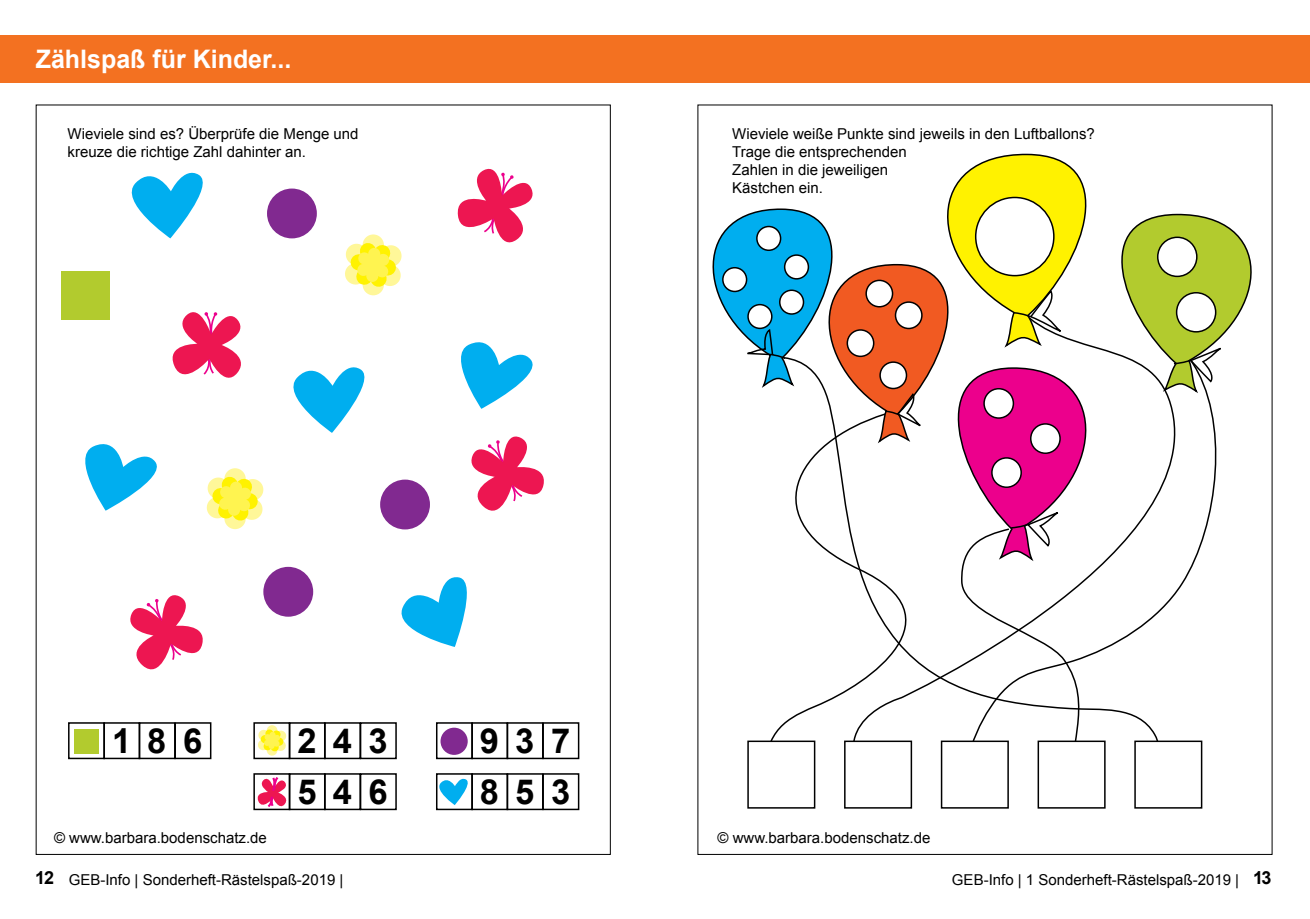
<style>
.page{position:relative;width:1310px;height:919px;background:#fff}
.page>*{position:absolute;margin:0;border:0;box-sizing:border-box;transform-origin:0 0}
.t1{font:700 34.5px "Arial";letter-spacing:.475em;color:#000}
.t2{font:700 25.5px "Arial";color:#fff}
.t3{font:15px/18px "Arial";color:#000}
.s1{font-weight:700;font-size:18px}
</style>
<div class="page">
<div style="left:655px;top:35px;width:655px;height:47px;background:#f37121"></div>
<div style="left:0;top:35px;width:655px;height:47px;background:#f37121"></div>
<svg style="left:131px;top:172px;width:72px;height:66px"></svg>
<svg style="left:401px;top:577px;width:66px;height:70px"></svg>
<svg style="left:461px;top:342px;width:72px;height:67px"></svg>
<svg style="left:293px;top:367px;width:72px;height:66px"></svg>
<svg style="left:85px;top:444px;width:72px;height:66px"></svg>
<svg style="left:471px;top:436px;width:73px;height:75px"></svg>
<svg style="left:457px;top:168px;width:76px;height:75px"></svg>
<svg style="left:172px;top:312px;width:69px;height:66px"></svg>
<div style="left:380px;top:479px;width:50px;height:50px;background:#812990;border-radius:50%"></div>
<div style="left:267px;top:188px;width:50px;height:50px;background:#812990;border-radius:50%"></div>
<div style="left:263px;top:567px;width:50px;height:49px;background:#812990;border-radius:50%"></div>
<svg style="left:206px;top:468px;width:58px;height:61px"></svg>
<svg style="left:345px;top:234px;width:57px;height:61px"></svg>
<div style="left:62px;top:271px;width:48px;height:48px;background:#b2cb2e"></div>
<div style="left:103px;top:722px;width:37px;height:37px;border:2px solid #000"></div>
<div style="left:139px;top:722px;width:37px;height:37px;border:2px solid #000"></div>
<div style="left:174px;top:722px;width:37px;height:37px;border:2px solid #000"></div>
<div style="left:68px;top:722px;width:37px;height:37px;border:2px solid #000"></div>
<div style="left:471px;top:722px;width:37px;height:37px;border:2px solid #000"></div>
<div style="left:506px;top:722px;width:37px;height:37px;border:2px solid #000"></div>
<div style="left:542px;top:722px;width:37px;height:37px;border:2px solid #000"></div>
<div style="left:436px;top:722px;width:37px;height:37px;border:2px solid #000"></div>
<div style="left:289px;top:722px;width:37px;height:37px;border:2px solid #000"></div>
<div style="left:324px;top:722px;width:37px;height:37px;border:2px solid #000"></div>
<div style="left:360px;top:722px;width:37px;height:37px;border:2px solid #000"></div>
<div style="left:253px;top:722px;width:37px;height:37px;border:2px solid #000"></div>
<div style="left:471px;top:773px;width:37px;height:37px;border:2px solid #000"></div>
<div style="left:506px;top:773px;width:37px;height:37px;border:2px solid #000"></div>
<div style="left:542px;top:773px;width:37px;height:37px;border:2px solid #000"></div>
<div style="left:436px;top:773px;width:37px;height:37px;border:2px solid #000"></div>
<div style="left:289px;top:773px;width:37px;height:37px;border:2px solid #000"></div>
<div style="left:324px;top:773px;width:37px;height:37px;border:2px solid #000"></div>
<div style="left:360px;top:773px;width:37px;height:37px;border:2px solid #000"></div>
<div style="left:253px;top:773px;width:37px;height:37px;border:2px solid #000"></div>
<div style="left:74px;top:729px;width:24px;height:24px;background:#b2cb2e"></div>
<svg style="left:258px;top:725px;width:29px;height:30px"></svg>
<div style="left:440px;top:727px;width:28px;height:27px;background:#812990;border-radius:50%"></div>
<svg style="left:130px;top:595px;width:73px;height:75px"></svg>
<svg style="left:436px;top:775px;width:37px;height:30px"></svg>
<svg style="left:254px;top:774px;width:36px;height:37px"></svg>
<div style="left:747px;top:740px;width:68px;height:68px;border:2px solid #000"></div>
<div style="left:844px;top:740px;width:68px;height:68px;border:2px solid #000"></div>
<div style="left:941px;top:740px;width:68px;height:68px;border:2px solid #000"></div>
<div style="left:1037px;top:740px;width:68px;height:68px;border:2px solid #000"></div>
<div style="left:1134px;top:740px;width:68px;height:68px;border:2px solid #000"></div>
<svg style="left:697px;top:152px;width:576px;height:648px"></svg>
<div style="left:757px;top:226px;width:23px;height:24px;background:#fff;border-radius:50%"></div>
<div style="left:756px;top:226px;width:25px;height:25px;border:2px solid #000;border-radius:50%"></div>
<div style="left:723px;top:268px;width:23px;height:23px;background:#fff;border-radius:50%"></div>
<div style="left:722px;top:267px;width:25px;height:25px;border:2px solid #000;border-radius:50%"></div>
<div style="left:784px;top:255px;width:24px;height:24px;background:#fff;border-radius:50%"></div>
<div style="left:784px;top:254px;width:25px;height:25px;border:2px solid #000;border-radius:50%"></div>
<div style="left:748px;top:304px;width:24px;height:24px;background:#fff;border-radius:50%"></div>
<div style="left:747px;top:304px;width:25px;height:25px;border:2px solid #000;border-radius:50%"></div>
<div style="left:780px;top:290px;width:23px;height:24px;background:#fff;border-radius:50%"></div>
<div style="left:779px;top:289px;width:25px;height:26px;border:2px solid #000;border-radius:50%"></div>
<h2 class="t2" style="left:36px;top:42px;width:257px">Zählspaß für Kinder...</h2>
<p class="t3" style="left:68px;top:125px;width:292px">Wieviele sind es? Überprüfe die Menge und kreuze die richtige Zahl dahinter an.</p>
<p class="t3" style="left:732px;top:125px;width:364px">Wieviele weiße Punkte sind jeweils in den Luftballons?<br>Trage die entsprechenden<br>Zahlen in die jeweiligen<br>Kästchen ein.</p>
<h1 class="t1" style="left:112px;top:718px;width:92px">186</h1>
<h1 class="t1" style="left:297px;top:718px;width:92px">243</h1>
<h1 class="t1" style="left:480px;top:718px;width:92px">937</h1>
<h1 class="t1" style="left:297px;top:769px;width:92px">546</h1>
<h1 class="t1" style="left:480px;top:769px;width:92px">853</h1>
<p class="t3" style="left:54px;top:828px;width:214px">© www.barbara.bodenschatz.de</p>
<p class="t3" style="left:717px;top:828px;width:214px">© www.barbara.bodenschatz.de</p>
<p class="t3" style="left:35px;top:871px;width:310px"><span class="s1">12</span> GEB-Info | Sonderheft-Rästelspaß-2019 |</p>
<p class="t3" style="left:952px;top:871px;width:321px">GEB-Info | 1 Sonderheft-Rästelspaß-2019 | <span class="s1">13</span></p>
</div>
